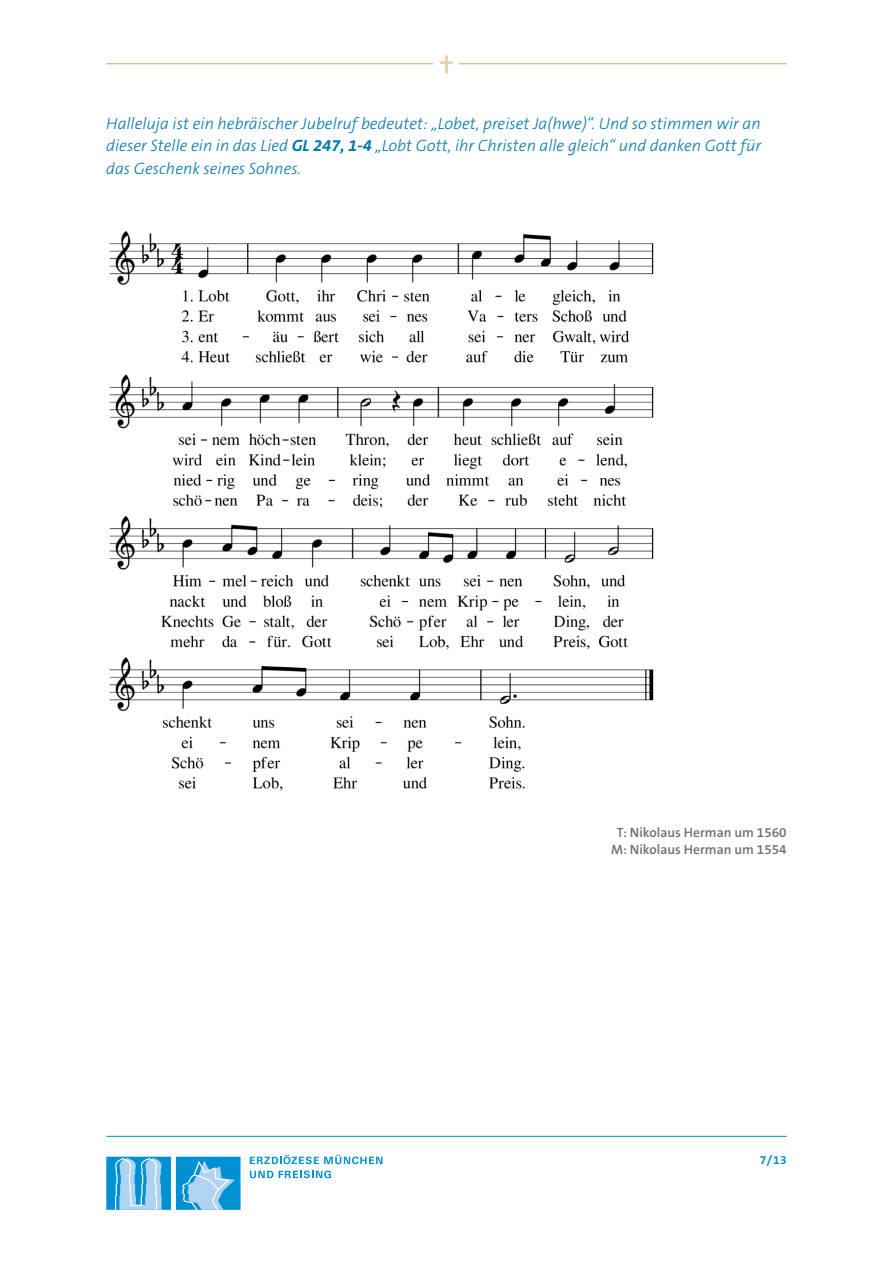
<style>
.page{position:relative;width:893px;height:1263px;background:#fff}
.page>*{position:absolute;margin:0;border:0;box-sizing:border-box;transform-origin:0 0}
.t1{font:italic 300 16.5px/22.5px "The Sans B W3";color:#0078ad;text-align:justify}
.t2{font:600 13.5px/16.5px "The Sans B W6";color:#6f6f6e;text-align:center}
.t3{font:700 12px "The Sans B W7";color:#0091d4}
.s1{font-family:"The Sans B W7";font-weight:700}
</style>
<div class="page">
<hr style="left:106px;top:63px;width:681px;height:1px;background:#caa55e">
<hr style="left:106px;top:1136px;width:681px;height:1px;background:#0091d4">
<svg style="left:250px;top:1155px;width:132px;height:9px"></svg>
<svg style="left:250px;top:1171px;width:23px;height:7px"></svg>
<svg style="left:279px;top:1170px;width:52px;height:8px"></svg>
<div style="left:106px;top:1157px;width:65px;height:53px;background:#0091d4"></div>
<svg style="left:115px;top:1158px;width:47px;height:52px"></svg>
<div style="left:176px;top:1157px;width:65px;height:53px;background:#0091d4"></div>
<svg style="left:182px;top:1160px;width:53px;height:50px"></svg>
<div style="left:433px;top:47px;width:26px;height:40px;background:#fff"></div>
<svg style="left:440px;top:61px;width:13px;height:3px"></svg>
<hr style="left:445px;top:55px;width:3px;height:18px;background:#e6d2b1">
<img style="left:109px;top:231px;width:545px;height:560px">
<p class="t1" style="left:106px;top:112px;width:656px">Halleluja ist ein hebräischer Jubelruf bedeutet: „Lobet, preiset Ja(hwe)“. Und so stimmen wir an dieser Stelle ein in das Lied <span class="s1">GL 247, 1-4</span> „Lobt Gott, ihr Christen alle gleich“ und danken Gott für das Geschenk seines Sohnes.</p>
<p class="t2" style="left:611px;top:825px;width:177px">T: Nikolaus Herman um 1560<br>M: Nikolaus Herman um 1554</p>
<p class="t3" style="left:760px;top:1152px;width:28px">7/13</p>
</div>
